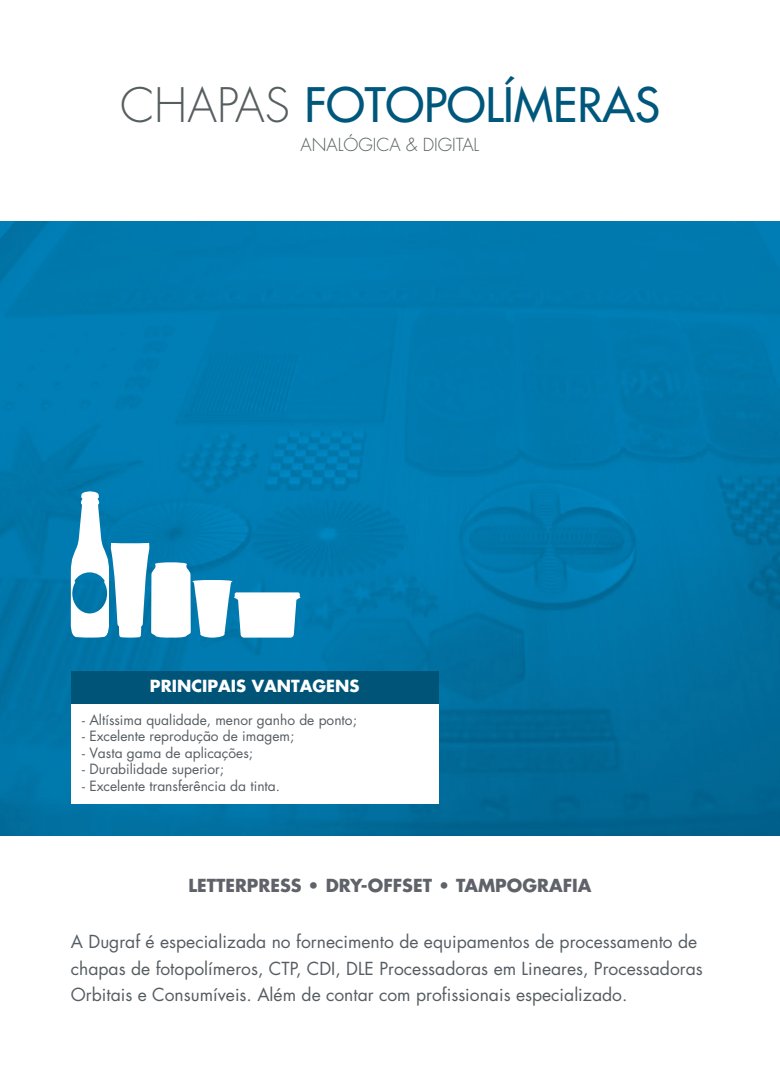
<style>
.page{position:relative;width:780px;height:1088px;background:#fff}
.page>*{position:absolute;margin:0;border:0;box-sizing:border-box;transform-origin:0 0}
.t1{font:46.25px "Futura";color:#00577c}
.t2{font:17.5px/26.2px "Futura";color:#565d62}
.t3{font:700 17.5px "Futura";color:#5f6369}
.t4{font:300 17.5px "Futura";color:#565e60}
.t5{font:700 16.25px "Futura";color:#fff}
.t6{font:13.75px "Futura";color:#565d62}
.s1{font-weight:300;color:#565e60}
</style>
<div class="page">
<img style="left:0;top:222px;width:780px;height:614px">
<div style="left:71px;top:703px;width:367px;height:101px;background:#fff"></div>
<div style="left:71px;top:671px;width:367px;height:32px;background:#005477"></div>
<svg style="left:71px;top:491px;width:229px;height:147px"></svg>
<h1 class="t1" style="left:120px;top:76px;width:541px"><span class="s1">CHAPAS</span> FOTOPOLÍMERAS</h1>
<p class="t4" style="left:300px;top:134px;width:180px">ANALÓGICA &amp; DIGITAL</p>
<p class="t5" style="left:150px;top:675px;width:211px">PRINCIPAIS VANTAGENS</p>
<p class="t6" style="left:82px;top:711px;width:276px">- Altíssima qualidade, menor ganho de ponto;</p>
<p class="t6" style="left:82px;top:727px;width:213px">- Excelente reprodução de imagem;</p>
<p class="t6" style="left:82px;top:744px;width:172px">- Vasta gama de aplicações;</p>
<p class="t6" style="left:82px;top:760px;width:143px">- Durabilidade superior;</p>
<p class="t6" style="left:82px;top:777px;width:199px">- Excelente transferência da tinta.</p>
<p class="t3" style="left:188px;top:874px;width:404px">LETTERPRESS • DRY-OFFSET • TAMPOGRAFIA</p>
<p class="t2" style="left:71px;top:929px;width:633px">A Dugraf é especializada no fornecimento de equipamentos de processamento de chapas de fotopolímeros, CTP, CDI, DLE Processadoras em Lineares, Processadoras<br>Orbitais e Consumíveis. Além de contar com profissionais especializado.</p>
</div>
